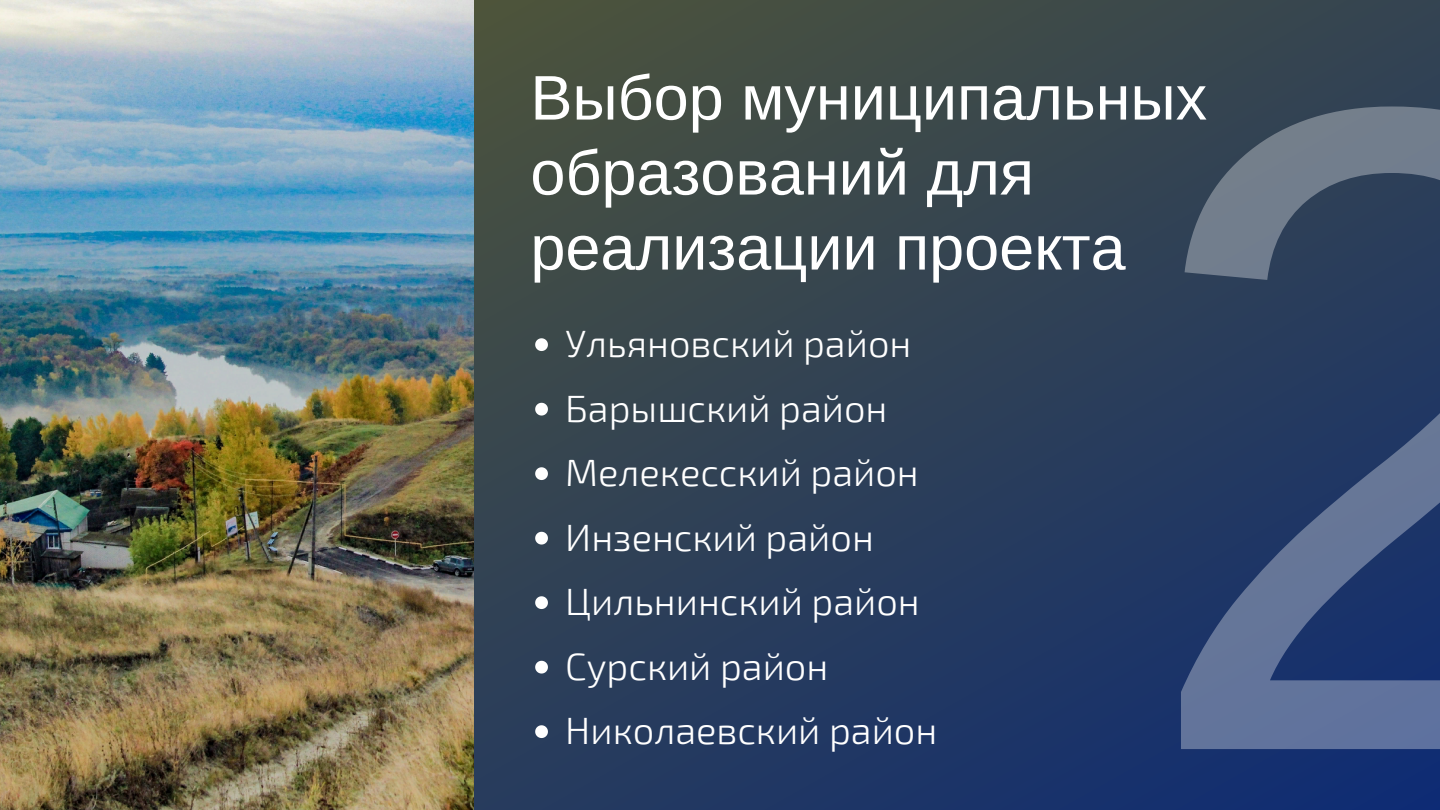
<style>
.page{position:relative;width:1440px;height:810px;background:#fff}
.page>*{position:absolute;margin:0;border:0;box-sizing:border-box;transform-origin:0 0}
.t1{font:920.3px "Arimo";color:#fff}
.t2{font:63px/75px "Arimo";color:#fff}
.t3{font:300 38px/64.5px "Exo 2";color:#fff}
</style>
<div class="page">
<div style="left:0;top:0;width:1439px;height:810px;background:linear-gradient(to bottom,#414c46,#1a3369)"></div>
<img style="left:0;top:0;width:473px;height:810px">
<svg style="left:535px;top:338px;width:13px;height:13px"></svg>
<svg style="left:535px;top:403px;width:13px;height:13px"></svg>
<svg style="left:535px;top:467px;width:13px;height:13px"></svg>
<svg style="left:535px;top:532px;width:13px;height:13px"></svg>
<svg style="left:535px;top:596px;width:13px;height:13px"></svg>
<svg style="left:535px;top:661px;width:13px;height:13px"></svg>
<svg style="left:535px;top:725px;width:13px;height:13px"></svg>
<h2 class="t2" style="left:530px;top:60px;width:678px">Выбор муниципальных образований для реализации проекта</h2>
<h1 class="t1" style="left:1135px;top:-84px;width:513px">2</h1>
<p class="t3" style="left:565px;top:310px;width:374px">Ульяновский район<br>Барышский район<br>Мелекесский район<br>Инзенский район<br>Цильнинский район<br>Сурский район<br>Николаевский район</p>
</div>
